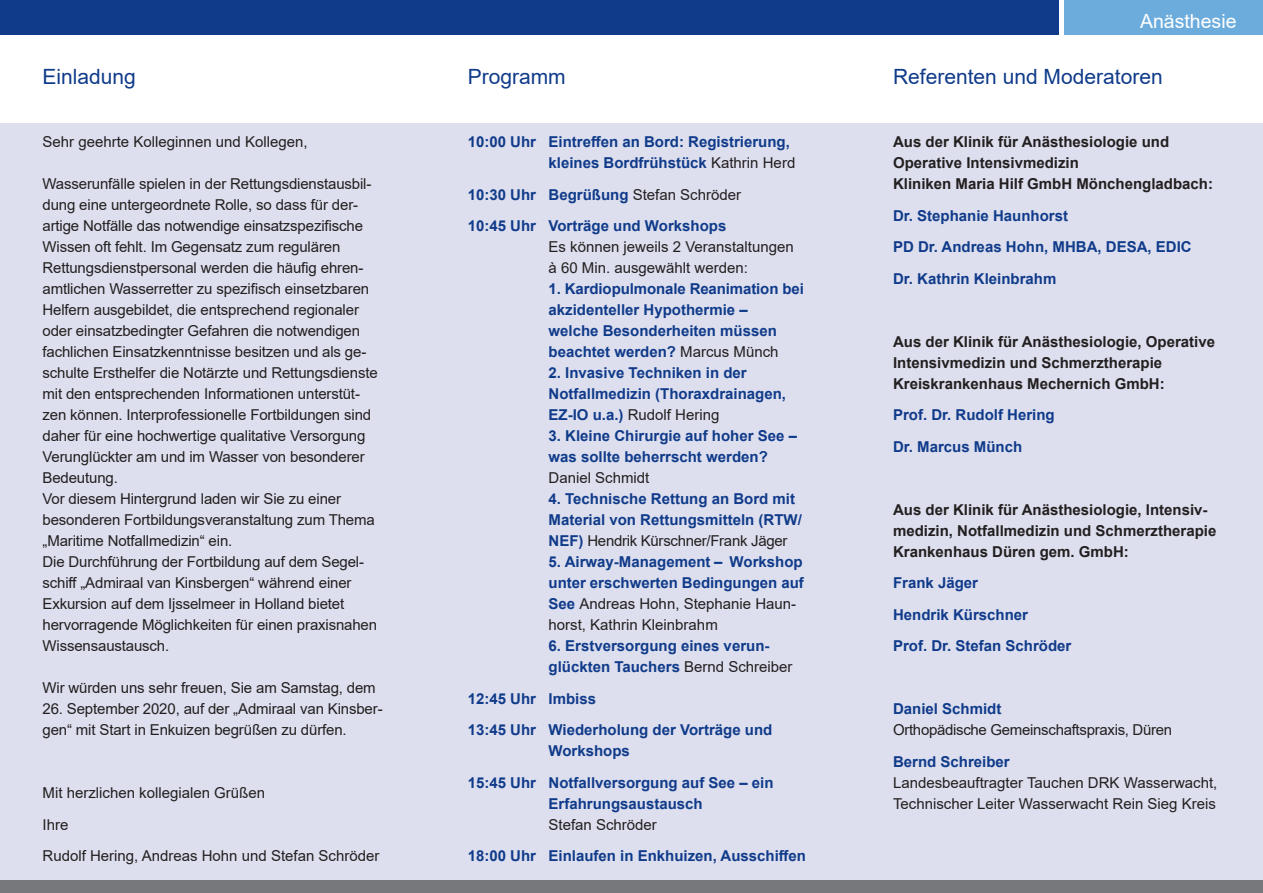
<style>
.page{position:relative;width:1263px;height:893px;background:#fff}
.page>*{position:absolute;margin:0;border:0;box-sizing:border-box;transform-origin:0 0}
.ÜS{font:21px "Arial";color:#103b8a}
.t1{font:19.5px "Arial";color:#fff}
.Grundtext{font:15px/21px "Arial";letter-spacing:-.01em;color:#231f20}
.Grundtext_bold{font:700 15px/21px "Arial";color:#103b8a}
.Grundtext-2{font:700 15px/21px "Arial";color:#231f20}
.Grundtext-3{font:700 15px "Arial";color:#103b8a}
.Grundtext_bold-2{font:15px "Arial";color:#231f20}
.s1{font-weight:400;color:#231f20}
.s2{font-weight:700;color:#103b8a}
</style>
<div class="page">
<div style="left:0;top:0;width:1059px;height:34px;background:#103b8a"></div>
<div style="left:0;top:123px;width:1263px;height:770px;background:#dddfee"></div>
<div style="left:0;top:880px;width:1263px;height:13px;background:#76787b"></div>
<div style="left:1064px;top:0;width:199px;height:34px;background:#6cacdd"></div>
<p class="t1" style="left:1140px;top:8px;width:98px">Anästhesie</p>
<p class="ÜS" style="left:43px;top:62px;width:95px">Einladung</p>
<p class="ÜS" style="left:468px;top:62px;width:100px">Programm</p>
<p class="ÜS" style="left:893px;top:62px;width:271px">Referenten und Moderatoren</p>
<p class="Grundtext" style="left:43px;top:131px;width:267px">Sehr geehrte Kolleginnen und Kollegen,</p>
<p class="Grundtext" style="left:43px;top:173px;width:337px">Wasserunfälle spielen in der Rettungsdienstausbil&shy;dung eine untergeordnete Rolle, so dass für der&shy;artige Notfälle das notwendige einsatzspezifische Wissen oft fehlt. Im Gegensatz zum regulären Rettungsdienstpersonal werden die häufig ehren&shy;amtlichen Wasserretter zu spezifisch einsetzbaren Helfern ausgebildet, die entsprechend regionaler oder einsatzbedingter Gefahren die notwendigen fachlichen Einsatzkenntnisse besitzen und als ge&shy;schulte Ersthelfer die Notärzte und Rettungsdienste mit den entsprechenden Informationen unterstüt&shy;zen können. Interprofessionelle Fortbildungen sind daher für eine hochwertige qualitative Versorgung Verunglückter am und im Wasser von besonderer Bedeutung.</p>
<p class="Grundtext" style="left:43px;top:488px;width:334px">Vor diesem Hintergrund laden wir Sie zu einer besonderen Fortbildungsveranstaltung zum Thema „Maritime Notfallmedizin“ ein.</p>
<p class="Grundtext" style="left:43px;top:551px;width:336px">Die Durchführung der Fortbildung auf dem Segel&shy;schiff „Admiraal van Kinsbergen“ während einer Exkursion auf dem Ijsselmeer in Holland bietet hervorragende Möglichkeiten für einen praxisnahen Wissensaustausch.</p>
<p class="Grundtext" style="left:43px;top:677px;width:335px">Wir würden uns sehr freuen, Sie am Samstag, dem</p>
<p class="Grundtext" style="left:43px;top:698px;width:342px">26. September 2020, auf der „Admiraal van Kinsber&shy;gen“ mit Start in Enkuizen begrüßen zu dürfen.</p>
<p class="Grundtext" style="left:43px;top:782px;width:224px">Mit herzlichen kollegialen Grüßen</p>
<p class="Grundtext" style="left:43px;top:814px;width:27px">Ihre</p>
<p class="Grundtext" style="left:43px;top:845px;width:338px">Rudolf Hering, Andreas Hohn und Stefan Schröder</p>
<p class="Grundtext_bold" style="left:549px;top:131px;width:248px;text-indent:-81px">10:00 Uhr Eintreffen an Bord: Registrierung, kleines Bordfrühstück <span class="s1">Kathrin Herd</span></p>
<p class="Grundtext_bold" style="left:468px;top:184px;width:275px">10:30 Uhr Begrüßung <span class="s1">Stefan Schröder</span></p>
<p class="Grundtext_bold" style="left:468px;top:215px;width:260px">10:45 Uhr Vorträge und Workshops</p>
<p class="Grundtext_bold-2" style="left:549px;top:236px;width:247px">Es können jeweils 2 Veranstaltungen</p>
<p class="Grundtext_bold-2" style="left:549px;top:257px;width:201px">à 60 Min. ausgewählt werden:</p>
<p class="Grundtext_bold" style="left:549px;top:278px;width:257px">1. Kardiopulmonale Reanimation bei akzidenteller Hypothermie –</p>
<p class="Grundtext_bold" style="left:549px;top:320px;width:230px">welche Besonderheiten müssen</p>
<p class="Grundtext_bold" style="left:549px;top:341px;width:232px">beachtet werden? <span class="s1">Marcus Münch</span></p>
<p class="Grundtext_bold" style="left:549px;top:362px;width:200px">2. Invasive Techniken in der</p>
<p class="Grundtext_bold" style="left:549px;top:383px;width:239px">Notfallmedizin (Thoraxdrainagen,</p>
<p class="Grundtext_bold-2" style="left:549px;top:404px;width:172px"><span class="s2">EZ-IO u.a.)</span> Rudolf Hering</p>
<p class="Grundtext_bold" style="left:549px;top:425px;width:250px">3. Kleine Chirurgie auf hoher See –</p>
<p class="Grundtext_bold" style="left:549px;top:446px;width:221px">was sollte beherrscht werden?</p>
<p class="Grundtext_bold-2" style="left:549px;top:467px;width:102px">Daniel Schmidt</p>
<p class="Grundtext_bold" style="left:549px;top:488px;width:255px">4. Technische Rettung an Bord mit<br>Material von Rettungsmitteln (RTW/<br>NEF) <span class="s1">Hendrik Kürschner/Frank Jäger</span></p>
<p class="Grundtext_bold" style="left:549px;top:551px;width:257px;text-align:justify">5. Airway-Management – Workshop unter erschwerten Bedingungen auf See <span class="s1">Andreas Hohn, Stephanie Haun-</span></p>
<p class="Grundtext_bold-2" style="left:549px;top:614px;width:171px">horst, Kathrin Kleinbrahm</p>
<p class="Grundtext_bold" style="left:549px;top:635px;width:245px">6. Erstversorgung eines verun&shy;glückten Tauchers <span class="s1">Bernd Schreiber</span></p>
<p class="Grundtext_bold" style="left:468px;top:688px;width:130px">12:45 Uhr Imbiss</p>
<p class="Grundtext_bold" style="left:549px;top:719px;width:225px;text-indent:-81px">13:45 Uhr Wiederholung der Vorträge und<br>Workshops</p>
<p class="Grundtext_bold" style="left:549px;top:772px;width:227px;text-indent:-81px">15:45 Uhr Notfallversorgung auf See – ein<br>Erfahrungsaustausch</p>
<p class="Grundtext_bold-2" style="left:549px;top:814px;width:110px">Stefan Schröder</p>
<p class="Grundtext_bold" style="left:468px;top:845px;width:340px">18:00 Uhr Einlaufen in Enkhuizen, Ausschiffen</p>
<p class="Grundtext-2" style="left:893px;top:131px;width:278px">Aus der Klinik für Anästhesiologie und</p>
<p class="Grundtext-2" style="left:893px;top:152px;width:187px">Operative Intensivmedizin</p>
<p class="Grundtext-2" style="left:893px;top:173px;width:322px">Kliniken Maria Hilf GmbH Mönchengladbach:</p>
<p class="Grundtext-3" style="left:893px;top:205px;width:177px">Dr. Stephanie Haunhorst</p>
<p class="Grundtext-3" style="left:893px;top:236px;width:300px">PD Dr. Andreas Hohn, MHBA, DESA, EDIC</p>
<p class="Grundtext-3" style="left:893px;top:268px;width:165px">Dr. Kathrin Kleinbrahm</p>
<p class="Grundtext-2" style="left:893px;top:331px;width:324px">Aus der Klinik für Anästhesiologie, Operative<br>Intensivmedizin und Schmerztherapie</p>
<p class="Grundtext-2" style="left:893px;top:373px;width:273px">Kreiskrankenhaus Mechernich GmbH:</p>
<p class="Grundtext-3" style="left:893px;top:404px;width:163px">Prof. Dr. Rudolf Hering</p>
<p class="Grundtext-3" style="left:893px;top:436px;width:131px">Dr. Marcus Münch</p>
<p class="Grundtext-2" style="left:893px;top:499px;width:325px">Aus der Klinik für Anästhesiologie, Intensiv&shy;medizin, Notfallmedizin und Schmerztherapie<br>Krankenhaus Düren gem. GmbH:</p>
<p class="Grundtext-3" style="left:893px;top:572px;width:87px">Frank Jäger</p>
<p class="Grundtext-3" style="left:893px;top:604px;width:137px">Hendrik Kürschner</p>
<p class="Grundtext-3" style="left:893px;top:635px;width:180px">Prof. Dr. Stefan Schröder</p>
<p class="Grundtext-3" style="left:893px;top:698px;width:110px">Daniel Schmidt</p>
<p class="Grundtext" style="left:893px;top:719px;width:281px">Orthopädische Gemeinschaftspraxis, Düren</p>
<p class="Grundtext-3" style="left:893px;top:751px;width:118px">Bernd Schreiber</p>
<p class="Grundtext" style="left:893px;top:772px;width:326px">Landesbeauftragter Tauchen DRK Wasserwacht,<br>Technischer Leiter Wasserwacht Rein Sieg Kreis</p>
</div>
